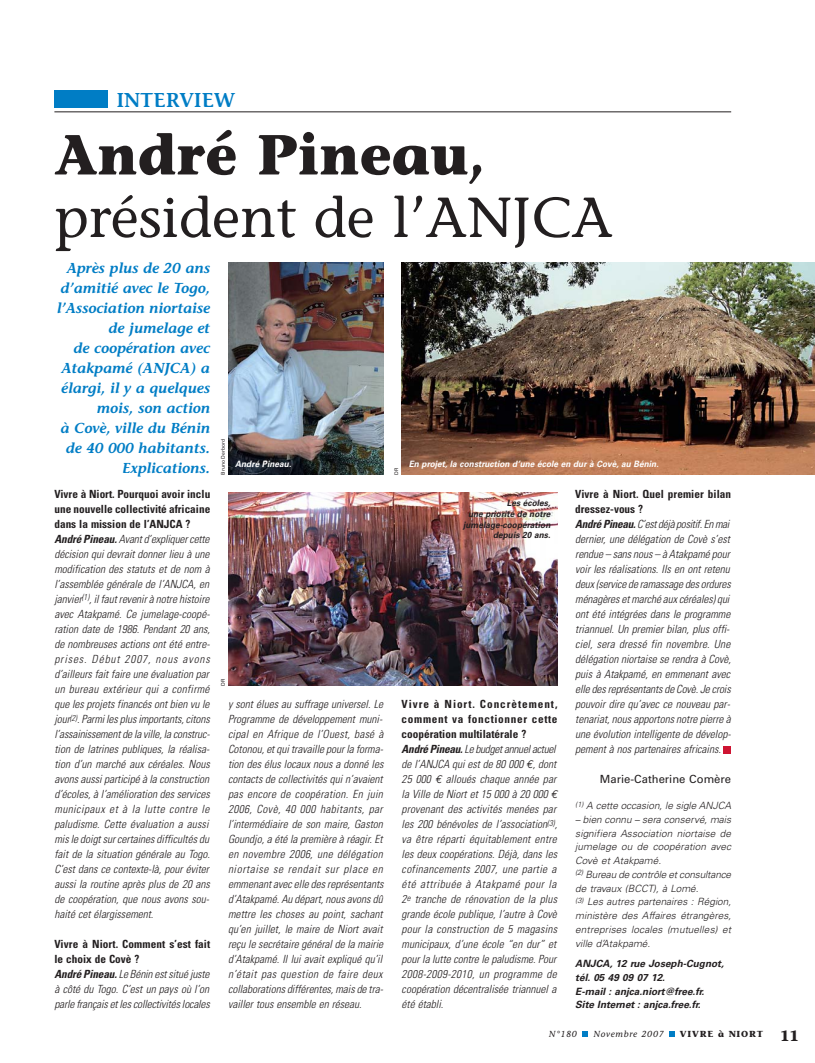
<style>
.page{position:relative;width:815px;height:1063px;background:#fff}
.page>*{position:absolute;margin:0;border:0;box-sizing:border-box;transform-origin:0 0}
.t1{font:56.25px "Stone Informal";color:#231f20}
.t2{font:700 56.25px "Stone Informal";color:#231f20}
.t3{font:600 20px "Stone Informal";color:#007dc5}
.t4{font:italic 600 14.38px/20px "Stone Informal";color:#007dc5;text-align:right}
.t5{font:italic 300 condensed 11.25px/15px "Univers";color:#231f20}
.t6{font:11.25px "Univers";color:#231f20}
.t7{font:italic 300 10px/13.8px "Univers";color:#231f20}
.t8{font:italic 700 10px/13.8px "Univers";color:#231f20}
.t9{font:italic 700 8.75px "Univers";letter-spacing:.005em;color:#fff;scale:.95 1}
.t10{font:italic 700 8.75px/10.6px "Univers";letter-spacing:.005em;color:#231f20;text-align:right;scale:.95 1}
.t11{font:italic 8.75px "Stone Informal";letter-spacing:.085em;color:#231f20}
.t12{font:700 8.75px "Stone Informal";letter-spacing:.095em;color:#231f20}
.t13{font:5px "Univers";color:#231f20}
.s1{font-weight:700;font-style:normal}
.s2{font-weight:700}
.s3{font-family:"Euro Mono";font-weight:400;font-stretch:normal}
.s4{font-size:15px}
</style>
<div class="page">
<img style="left:54px;top:90px;width:761px;height:947px">
<h2 class="t3" style="left:116px;top:92px;width:120px">INTERVIEW</h2>
<h1 class="t2" style="left:54px;top:133px;width:433px">André Pineau,</h1>
<h1 class="t1" style="left:54px;top:196px;width:560px">président de l’ANJCA</h1>
<p class="t4" style="left:57px;top:259px;width:155px">Après plus de 20 ans d’amitié avec le Togo, l’Association niortaise de jumelage et<br>de coopération avec<br>Atakpamé (ANJCA) a élargi, il y a quelques mois, son action<br>à Covè, ville du Bénin de 40 000 habitants.<br>Explications.</p>
<p class="t5" style="left:54px;top:488px;width:157px"><span class="s1">Vivre à Niort. Pourquoi avoir inclu une nouvelle collectivité africaine dans la mission de l’ANJCA ?<br></span><span class="s2">André Pineau.</span> Avant d’expliquer cette décision qui devrait donner lieu à une modification des statuts et de nom à l’assemblée générale de l’ANJCA, en janvier<sup>(1)</sup>, il faut revenir à notre histoire avec Atakpamé. Ce jumelage-coopé&shy;ration date de 1986. Pendant 20 ans, de nombreuses actions ont été entre&shy;prises. Début 2007, nous avons d’ailleurs fait faire une évaluation par un bureau extérieur qui a confirmé que les projets financés ont bien vu le jour<sup>(2)</sup>. Parmi les plus importants, citons l’assainissement de la ville, la construc&shy;tion de latrines publiques, la réalisa&shy;tion d’un marché aux céréales. Nous avons aussi participé à la construction d’écoles, à l’amélioration des services municipaux et à la lutte contre le paludisme. Cette évaluation a aussi mis le doigt sur certaines difficultés du fait de la situation générale au Togo.<br>C’est dans ce contexte-là, pour éviter aussi la routine après plus de 20 ans de coopération, que nous avons sou&shy;haité cet élargissement.</p>
<p class="t5" style="left:54px;top:938px;width:157px"><span class="s1">Vivre à Niort. Comment s’est fait le choix de Covè ?<br></span><span class="s2">André Pineau.</span> Le Bénin est situé juste à côté du Togo. C’est un pays où l’on parle français et les collectivités locales</p>
<p class="t13" style="left:221px;top:474px;width:37px;rotate:-90deg">Bruno Derbord</p>
<p class="t9" style="left:235px;top:461px;width:61px">André Pineau.</p>
<p class="t9" style="left:409px;top:461px;width:265px">En projet, la construction d’une école en dur à Covè, au Bénin.</p>
<p class="t13" style="left:395px;top:474px;width:8px;rotate:-90deg">DR</p>
<p class="t13" style="left:221px;top:685px;width:8px;rotate:-90deg">DR</p>
<p class="t10" style="left:463px;top:498px;width:93px">Les écoles,<br>une priorité de notre jumelage-coopération depuis 20 ans.</p>
<p class="t5" style="left:228px;top:698px;width:157px;text-align:justify">y sont élues au suffrage universel. Le Programme de développement muni&shy;cipal en Afrique de l’Ouest, basé à Cotonou, et qui travaille pour la forma&shy;tion des élus locaux nous a donné les contacts de collectivités qui n’avaient pas encore de coopération. En juin 2006, Covè, 40 000 habitants, par l’intermédiaire de son maire, Gaston Goundjo, a été la première à réagir. Et en novembre 2006, une délégation niortaise se rendait sur place en emmenant avec elle des représentants d’Atakpamé. Au départ, nous avons dû mettre les choses au point, sachant qu’en juillet, le maire de Niort avait reçu le secrétaire général de la mairie d’Atakpamé. Il lui avait expliqué qu’il n’était pas question de faire deux collaborations différentes, mais de tra&shy;vailler tous ensemble en réseau.</p>
<p class="t5" style="left:402px;top:698px;width:157px"><span class="s1">Vivre à Niort. Concrètement, comment va fonctionner cette coopération multilatérale ?<br></span><span class="s2">André Pineau.</span> Le budget annuel actuel de l’ANJCA qui est de 80 000 <span class="s3">€</span>, dont 25 000 <span class="s3">€</span> alloués chaque année par la Ville de Niort et 15 000 à 20 000 <span class="s3">€ </span>provenant des activités menées par les 200 bénévoles de l’association<sup>(3)</sup>, va être réparti équitablement entre les deux coopérations. Déjà, dans les cofinancements 2007, une partie a été attribuée à Atakpamé pour la 2<sup>e</sup> tranche de rénovation de la plus grande école publique, l’autre à Covè pour la construction de 5 magasins municipaux, d’une école “en dur” et pour la lutte contre le paludisme. Pour 2008-2009-2010, un programme de coopération décentralisée triannuel a été établi.</p>
<p class="t5" style="left:575px;top:488px;width:157px"><span class="s1">Vivre à Niort. Quel premier bilan dressez-vous ?<br></span><span class="s2">André Pineau.</span> C’est déjà positif. En mai dernier, une délégation de Covè s’est rendue – sans nous – à Atakpamé pour voir les réalisations. Ils en ont retenu deux (service de ramassage des ordures ménagères et marché aux céréales) qui ont été intégrées dans le programme triannuel. Un premier bilan, plus offi&shy;ciel, sera dressé fin novembre. Une délégation niortaise se rendra à Covè, puis à Atakpamé, en emmenant avec elle des représentants de Covè. Je crois pouvoir dire qu’avec ce nouveau par&shy;tenariat, nous apportons notre pierre à une évolution intelligente de dévelop&shy;pement à nos partenaires africains.</p>
<p class="t6" style="left:600px;top:775px;width:133px">Marie-Catherine Comère</p>
<p class="t7" style="left:575px;top:799px;width:157px"><sup>(1)</sup> A cette occasion, le sigle ANJCA</p>
<p class="t7" style="left:575px;top:813px;width:157px">– bien connu – sera conservé, mais signifiera Association niortaise de jumelage ou de coopération avec<br>Covè et Atakpamé.<br><sup>(2)</sup> Bureau de contrôle et consultance de travaux (BCCT), à Lomé.<br><sup>(3)</sup> Les autres partenaires : Région, ministère des Affaires étrangères, entreprises locales (mutuelles) et ville d’Atakpamé.</p>
<p class="t8" style="left:575px;top:957px;width:150px">ANJCA, 12 rue Joseph-Cugnot, tél. 05 49 09 07 12.<br>E-mail : anjca.niort@free.fr.<br>Site Internet : anjca.free.fr.</p>
<p class="t11" style="left:549px;top:1030px;width:29px">N°180</p>
<p class="t11" style="left:594px;top:1030px;width:72px">Novembre 2007</p>
<p class="t12" style="left:680px;top:1030px;width:121px">VIVRE à NIORT <span class="s4">11</span></p>
</div>
